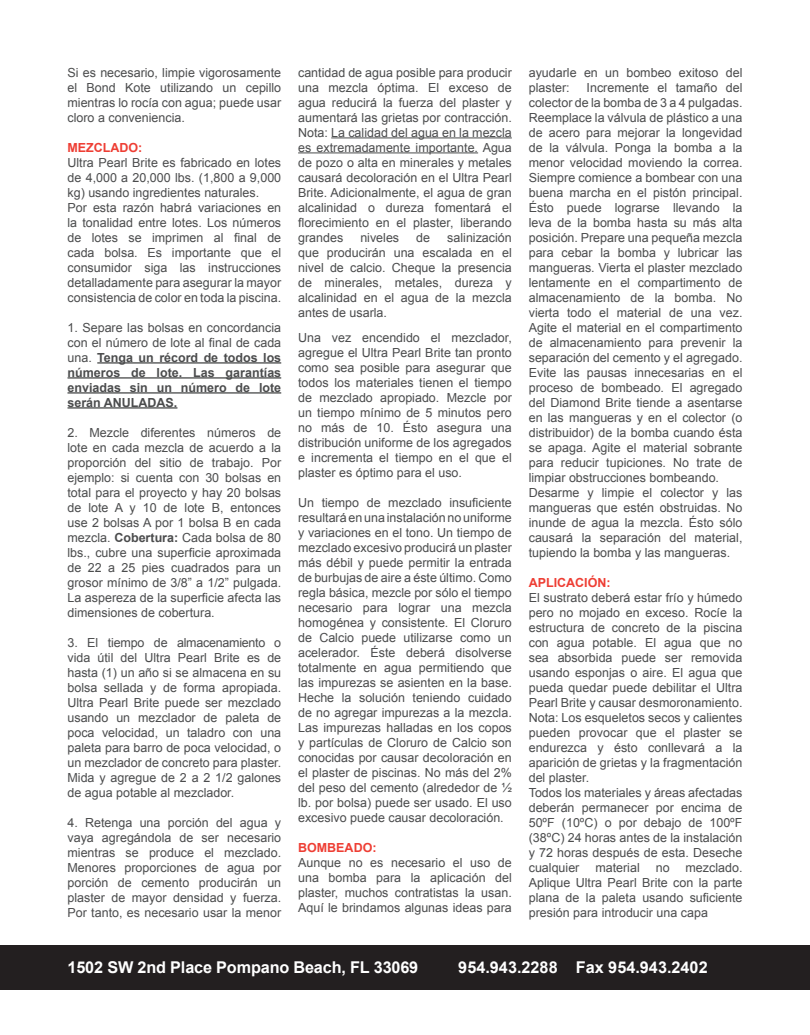
<style>
.page{position:relative;width:810px;height:1035px;background:#fff}
.page>*{position:absolute;margin:0;border:0;box-sizing:border-box;transform-origin:0 0}
.t1{font:700 16.25px "Arial";letter-spacing:-.01em;color:#fff}
.t2{font:12.5px/15px "Arial";color:#4b4c4d;text-align:justify}
.t3{font:700 12.5px/15px "Arial";color:#4b4c4d;text-align:justify}
.t4{font:700 12.5px "Arial";color:#ee3e34}
.s1{font-weight:400}
.s2{font-weight:700}
</style>
<div class="page">
<div style="left:0;top:945px;width:810px;height:45px;background:#231f20"></div>
<hr style="left:97px;top:362px;width:184px;height:2px;background:#4b4c4d">
<hr style="left:68px;top:377px;width:213px;height:2px;background:#4b4c4d">
<hr style="left:68px;top:392px;width:213px;height:2px;background:#4b4c4d">
<hr style="left:68px;top:407px;width:109px;height:2px;background:#4b4c4d">
<hr style="left:331px;top:137px;width:181px;height:1px;background:#4b4c4d">
<hr style="left:298px;top:152px;width:180px;height:1px;background:#4b4c4d">
<p class="t2" style="left:68px;top:65px;width:215px">Si es necesario, limpie vigorosamente el Bond Kote utilizando un cepillo mientras lo rocía con agua; puede usar cloro a conveniencia.</p>
<p class="t4" style="left:68px;top:139px;width:76px">MEZCLADO:</p>
<p class="t2" style="left:68px;top:155px;width:215px">Ultra Pearl Brite es fabricado en lotes de 4,000 a 20,000 lbs. (1,800 a 9,000 kg) usando ingredientes naturales.</p>
<p class="t2" style="left:68px;top:200px;width:215px">Por esta razón habrá variaciones en la tonalidad entre lotes. Los números de lotes se imprimen al final de cada bolsa. Es importante que el consumidor siga las instrucciones detalladamente para asegurar la mayor consistencia de color en toda la piscina.</p>
<p class="t3" style="left:68px;top:320px;width:215px"><span class="s1">1. Separe las bolsas en concordancia con el número de lote al final de cada una.</span> Tenga un récord de todos los números de lote. Las garantías enviadas sin un número de lote serán ANULADAS.</p>
<p class="t2" style="left:68px;top:425px;width:215px">2. Mezcle diferentes números de lote en cada mezcla de acuerdo a la proporción del sitio de trabajo. Por ejemplo: si cuenta con 30 bolsas en total para el proyecto y hay 20 bolsas de lote A y 10 de lote B, entonces use 2 bolsas A por 1 bolsa B en cada mezcla. <span class="s2">Cobertura:</span> Cada bolsa de 80 lbs., cubre una superficie aproximada de 22 a 25 pies cuadrados para un grosor mínimo de 3/8” a 1/2” pulgada.<br>La aspereza de la superficie afecta las dimensiones de cobertura.</p>
<p class="t2" style="left:68px;top:635px;width:215px">3. El tiempo de almacenamiento o vida útil del Ultra Pearl Brite es de hasta (1) un año si se almacena en su bolsa sellada y de forma apropiada.<br>Ultra Pearl Brite puede ser mezclado usando un mezclador de paleta de poca velocidad, un taladro con una paleta para barro de poca velocidad, o un mezclador de concreto para plaster.<br>Mida y agregue de 2 a 2 1/2 galones de agua potable al mezclador.</p>
<p class="t2" style="left:68px;top:815px;width:215px">4. Retenga una porción del agua y vaya agregándola de ser necesario mientras se produce el mezclado.<br>Menores proporciones de agua por porción de cemento producirán un plaster de mayor densidad y fuerza.<br>Por tanto, es necesario usar la menor</p>
<p class="t2" style="left:298px;top:65px;width:215px">cantidad de agua posible para producir una mezcla óptima. El exceso de agua reducirá la fuerza del plaster y aumentará las grietas por contracción.<br>Nota: La calidad del agua en la mezcla es extremadamente importante. Agua de pozo o alta en minerales y metales causará decoloración en el Ultra Pearl Brite. Adicionalmente, el agua de gran alcalinidad o dureza fomentará el florecimiento en el plaster, liberando grandes</p>
<p class="t2" style="left:298px;top:230px;width:215px;text-indent:149px">salinización que producirán una escalada en el nivel de calcio. Cheque la presencia de minerales, metales, dureza y alcalinidad en el agua de la mezcla antes de usarla.</p>
<p class="t2" style="left:298px;top:330px;width:215px">Una vez encendido el mezclador, agregue el Ultra Pearl Brite tan pronto como sea posible para asegurar que todos los materiales tienen el tiempo de mezclado apropiado. Mezcle por un tiempo mínimo de 5 minutos pero no más de 10. Ésto asegura una distribución uniforme de los agregados e incrementa el tiempo en el que el plaster es óptimo para el uso.</p>
<p class="t2" style="left:298px;top:495px;width:215px">Un tiempo de mezclado insuficiente resultará en una instalación no uniforme y variaciones en el tono. Un tiempo de mezclado excesivo producirá un plaster más débil y puede permitir la entrada de burbujas de aire a éste último. Como regla básica, mezcle por sólo el tiempo necesario para lograr una mezcla homogénea y consistente. El Cloruro de Calcio puede utilizarse como un acelerador. Éste deberá disolverse totalmente en agua permitiendo que las impurezas se asienten en la base.<br>Heche la solución teniendo cuidado de no agregar impurezas a la mezcla.<br>Las impurezas halladas en los copos y partículas de Cloruro de Calcio son conocidas por causar decoloración en el plaster de piscinas. No más del 2% del peso del cemento (alrededor de ½ lb. por bolsa) puede ser usado. El uso excesivo puede causar decoloración.</p>
<p class="t4" style="left:298px;top:839px;width:80px">BOMBEADO:</p>
<p class="t2" style="left:298px;top:855px;width:215px">Aunque no es necesario el uso de una bomba para la aplicación del plaster, muchos contratistas la usan.<br>Aquí le brindamos algunas ideas para</p>
<p class="t2" style="left:360px;top:230px;width:40px">niveles</p>
<p class="t2" style="left:416px;top:230px;width:15px">de</p>
<p class="t2" style="left:529px;top:65px;width:215px">ayudarle en un bombeo exitoso del plaster:</p>
<p class="t2" style="left:529px;top:80px;width:215px;text-indent:58px">Incremente el tamaño del colector de la bomba de 3 a 4 pulgadas.<br>Reemplace la válvula de plástico a una de acero para mejorar la longevidad de la válvula. Ponga la bomba a la menor velocidad moviendo la correa.<br>Siempre comience a bombear con una buena marcha en el pistón principal.<br>Ésto puede lograrse llevando la leva de la bomba hasta su más alta posición. Prepare una pequeña mezcla para cebar la bomba y lubricar las mangueras. Vierta el plaster mezclado lentamente en el compartimento de almacenamiento de la bomba. No vierta todo el material de una vez.<br>Agite el material en el compartimento de almacenamiento para prevenir la separación del cemento y el agregado.<br>Evite las pausas innecesarias en el proceso de bombeado. El agregado del Diamond Brite tiende a asentarse en las mangueras y en el colector (o distribuidor) de la bomba cuando ésta se apaga. Agite el material sobrante para reducir tupiciones. No trate de limpiar obstrucciones bombeando.</p>
<p class="t2" style="left:529px;top:485px;width:215px">Desarme y limpie el colector y las mangueras que estén obstruidas. No inunde de agua la mezcla. Ésto sólo causará la separación del material, tupiendo la bomba y las mangueras.</p>
<p class="t4" style="left:529px;top:574px;width:83px">APLICACIÓN:</p>
<p class="t2" style="left:529px;top:590px;width:215px">El sustrato deberá estar frío y húmedo pero no mojado en exceso. Rocíe la estructura de concreto de la piscina con agua potable. El agua que no sea absorbida puede ser removida usando esponjas o aire. El agua que pueda quedar puede debilitar el Ultra Pearl Brite y causar desmoronamiento.<br>Nota: Los esqueletos secos y calientes pueden provocar que el plaster se endurezca y ésto conllevará a la aparición de grietas y la fragmentación del plaster.</p>
<p class="t2" style="left:529px;top:785px;width:215px">Todos los materiales y áreas afectadas deberán permanecer por encima de 50ºF (10ºC) o por debajo de 100ºF (38ºC) 24 horas antes de la instalación y 72 horas después de esta. Deseche cualquier</p>
<p class="t2" style="left:529px;top:860px;width:215px;text-indent:157px">mezclado.<br>Aplique Ultra Pearl Brite con la parte plana de la paleta usando suficiente presión para introducir una capa</p>
<p class="t2" style="left:595px;top:860px;width:46px">material</p>
<p class="t2" style="left:656px;top:860px;width:15px">no</p>
<p class="t1" style="left:68px;top:957px;width:352px">1502 SW 2nd Place Pompano Beach, FL 33069</p>
<p class="t1" style="left:458px;top:957px;width:251px">954.943.2288 Fax 954.943.2402</p>
</div>
